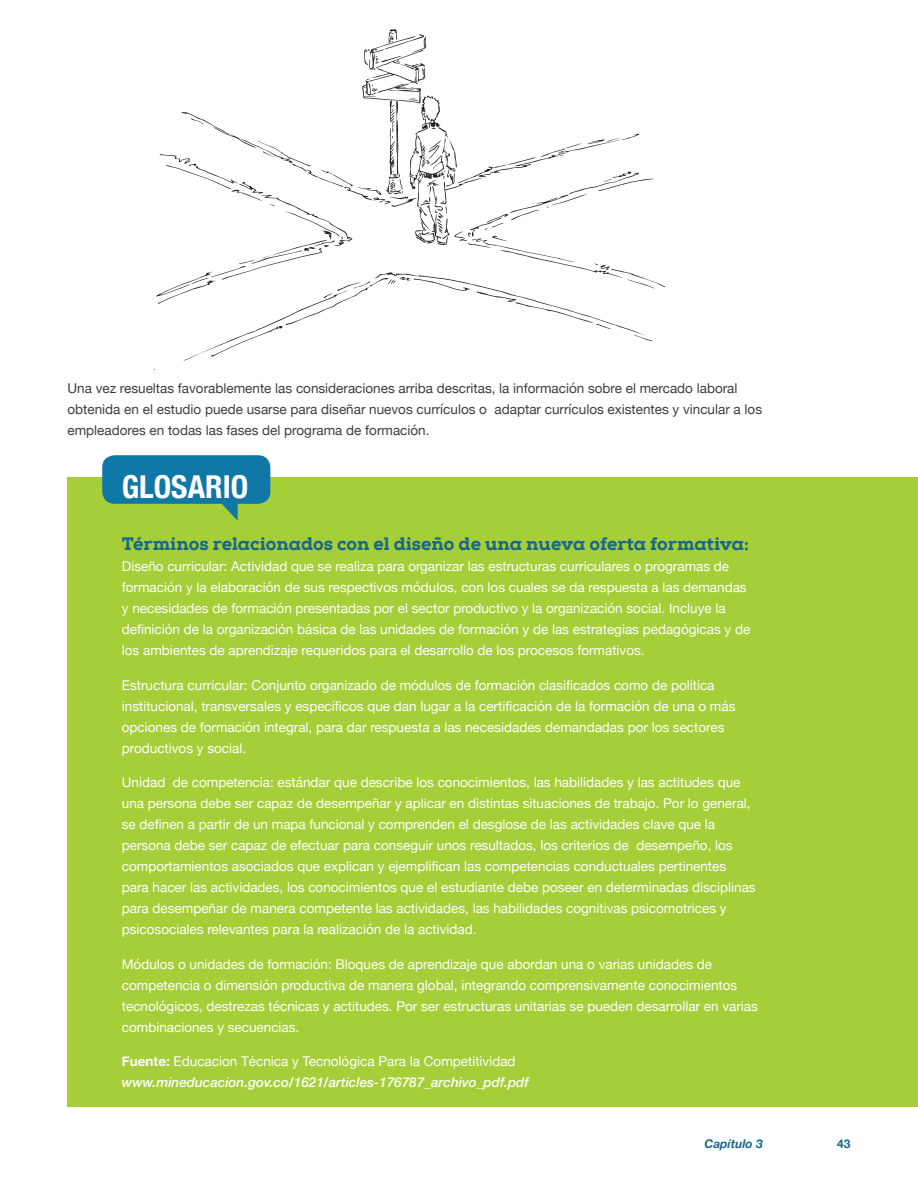
<style>
.page{position:relative;width:918px;height:1188px;background:#fff}
.page>*{position:absolute;margin:0;border:0;box-sizing:border-box;transform-origin:0 0}
.t1{font:700 condensed 31.5px "Helvetica Neue";color:#fff}
.t2{font:800 18px "Nexa Slab";color:#196887}
.t3{font:13.5px/21px "Helvetica Neue";color:#fff}
.t4{font:13.5px/21px "Helvetica Neue";color:#3e3e3f}
.t5{font:italic 500 13.5px/21px "Helvetica Neue";color:#fff}
.t6{font:italic 700 12px "Helvetica Neue";color:#196887}
.t7{font:700 12px "Helvetica Neue";color:#196887}
.s1{font-weight:700;font-style:normal}
.s2{font-weight:400;font-style:normal}
</style>
<div class="page">
<svg style="left:156px;top:29px;width:510px;height:332px"></svg>
<div style="left:68px;top:477px;width:850px;height:630px;background:#a6ce39"></div>
<svg style="left:102px;top:455px;width:168px;height:66px"></svg>
<p class="t4" style="left:68px;top:378px;width:696px">Una vez resueltas favorablemente las consideraciones arriba descritas, la información sobre el mercado laboral obtenida en el estudio puede usarse para diseñar nuevos currículos o adaptar currículos existentes y vincular a los empleadores en todas las fases del programa de formación.</p>
<h1 class="t1" style="left:122px;top:461px;width:128px">GLOSARIO</h1>
<h2 class="t2" style="left:122px;top:533px;width:629px">Términos relacionados con el diseño de una nueva oferta formativa:</h2>
<p class="t3" style="left:122px;top:557px;width:630px">Diseño curricular: Actividad que se realiza para organizar las estructuras curriculares o programas de formación y la elaboración de sus respectivos módulos, con los cuales se da respuesta a las demandas y necesidades de formación presentadas por el sector productivo y la organización social. Incluye la definición de la organización básica de las unidades de formación y de las estrategias pedagógicas y de los ambientes de aprendizaje requeridos para el desarrollo de los procesos formativos.</p>
<p class="t3" style="left:122px;top:675px;width:615px">Estructura curricular: Conjunto organizado de módulos de formación clasificados como de política institucional, transversales y específicos que dan lugar a la certificación de la formación de una o más opciones de formación integral, para dar respuesta a las necesidades demandadas por los sectores productivos y social.</p>
<p class="t3" style="left:122px;top:773px;width:635px">Unidad de competencia: estándar que describe los conocimientos, las habilidades y las actitudes que una persona debe ser capaz de desempeñar y aplicar en distintas situaciones de trabajo. Por lo general, se definen a partir de un mapa funcional y comprenden el desglose de las actividades clave que la persona debe ser capaz de efectuar para conseguir unos resultados, los criterios de desempeño, los comportamientos asociados que explican y ejemplifican las competencias conductuales pertinentes para hacer las actividades, los conocimientos que el estudiante debe poseer en determinadas disciplinas para desempeñar de manera competente las actividades, las habilidades cognitivas psicomotrices y psicosociales relevantes para la realización de la actividad.</p>
<p class="t3" style="left:122px;top:954px;width:638px">Módulos o unidades de formación: Bloques de aprendizaje que abordan una o varias unidades de competencia o dimensión productiva de manera global, integrando comprensivamente conocimientos tecnológicos, destrezas técnicas y actitudes. Por ser estructuras unitarias se pueden desarrollar en varias combinaciones y secuencias.</p>
<p class="t5" style="left:122px;top:1050px;width:408px"><span class="s1">Fuente:</span> <span class="s2">Educacion Técnica y Tecnológica Para la Competitividad </span>www.mineducacion.gov.co/1621/articles-176787_archivo_pdf.pdf</p>
<p class="t6" style="left:705px;top:1134px;width:60px">Capítulo 3</p>
<p class="t7" style="left:837px;top:1134px;width:15px">43</p>
</div>
